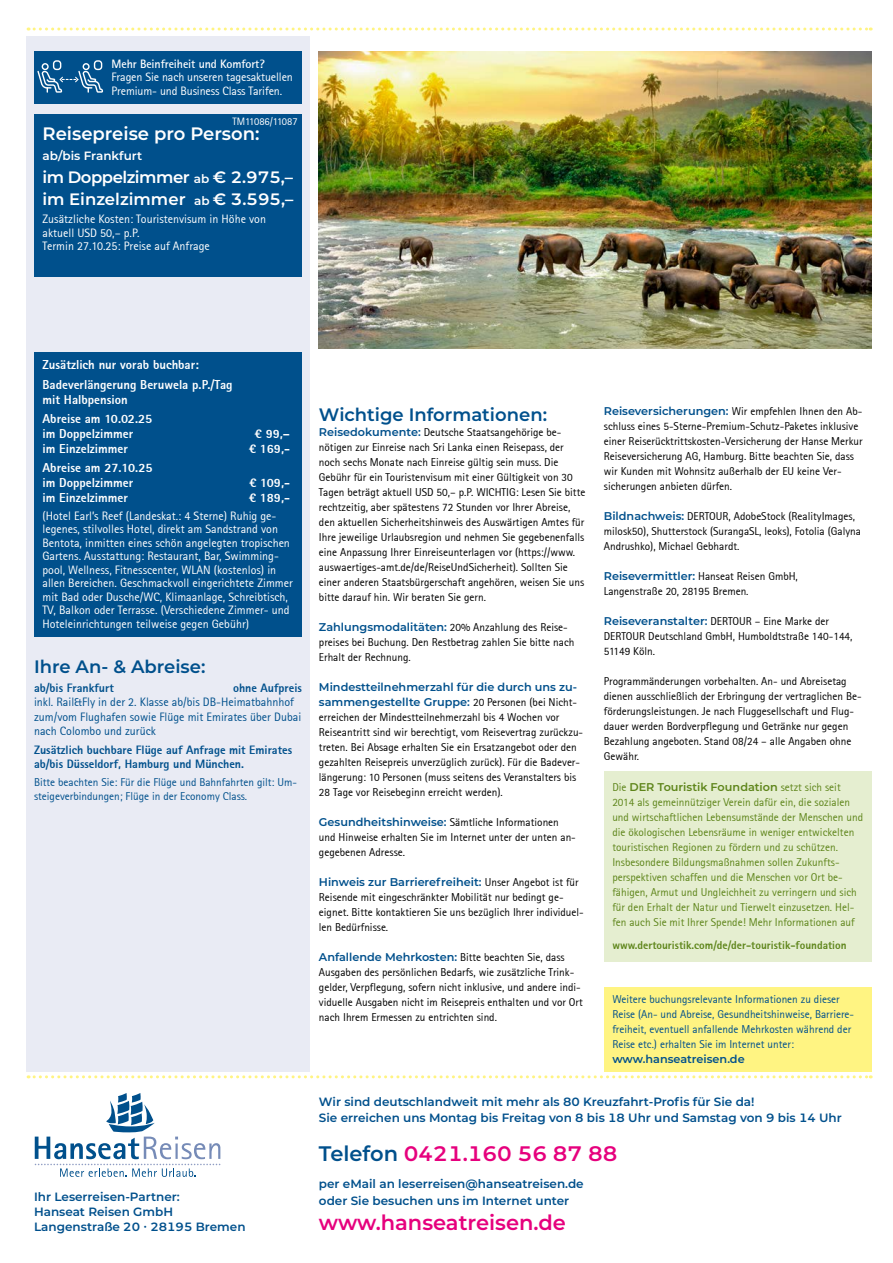
<style>
.page{position:relative;width:893px;height:1263px;background:#fff}
.page>*{position:absolute;margin:0;border:0;box-sizing:border-box;transform-origin:0 0}
.t1{font:600 21px "Montserrat";color:#e6007d}
.t2{font:600 18px "Montserrat";color:#00508c}
.t3{font:600 18px "Montserrat";color:#fff}
.t4{font:600 16.5px/22.5px "Montserrat";color:#fff}
.t5{font:800 12.75px/19.2px "Rotis Sans Serif";color:#fff}
.t6{font:12px/13.5px "Rotis Sans Serif";color:#fff}
.t7{font:600 12px/15px "Montserrat";color:#00508c}
.t8{font:12px/14.4px "Rotis Sans Serif";color:#00508c}
.t9{font:800 12px/14.4px "Rotis Sans Serif";color:#00508c}
.t10{font:700 12px "Rotis Sans Serif";letter-spacing:-.01em;color:#fff}
.t11{font:600 12px "Montserrat";color:#fff}
.t12{font:11.25px/15px "Rotis Sans Serif";color:#000}
.t13{font:11.25px/15px "Rotis Sans Serif";color:#5e851a}
.t14{font:11.25px/15px "Rotis Sans Serif";color:#00508c}
.t15{font:600 11.25px/15px "Montserrat";color:#00508c}
.t16{font:800 11.25px "Rotis Sans Serif";color:#5e851a}
.t17{font:600 11.25px "Montserrat";color:#5e851a}
.t18{font:10.5px "Rotis Sans Serif";color:#fff}
.s1{font-size:12px}
.s2{font-family:"Montserrat";font-weight:600;color:#00508c}
.s3{font-family:"Rotis Sans Serif";font-weight:400;color:#000}
.s4{font-family:"Rotis Sans Serif";font-weight:400}
.s5{color:#00508c}
</style>
<div class="page">
<svg style="left:28px;top:28px;width:843px;height:3px"></svg>
<svg style="left:35px;top:1093px;width:185px;height:84px"></svg>
<svg style="left:28px;top:1075px;width:843px;height:3px"></svg>
<div style="left:604px;top:986px;width:268px;height:85px;background:#fff482"></div>
<div style="left:27px;top:36px;width:283px;height:1035px;background:#e9ebf4"></div>
<div style="left:34px;top:114px;width:268px;height:162px;background:#00508c"></div>
<div style="left:34px;top:352px;width:268px;height:284px;background:#00508c"></div>
<div style="left:34px;top:51px;width:268px;height:52px;background:#00508c"></div>
<svg style="left:37px;top:60px;width:66px;height:33px"></svg>
<img style="left:319px;top:51px;width:553px;height:298px">
<div style="left:604px;top:771px;width:268px;height:191px;background:#e5eed0"></div>
<p class="t10" style="left:112px;top:56px;width:155px">Mehr Beinfreiheit und Komfort?</p>
<p class="t6" style="left:112px;top:71px;width:183px">Fragen Sie nach unseren tagesaktuellen<br>Premium- und Business Class Tarifen.</p>
<p class="t18" style="left:233px;top:116px;width:67px">TM11086/11087</p>
<h2 class="t3" style="left:43px;top:121px;width:219px">Reisepreise pro Person:</h2>
<p class="t11" style="left:43px;top:148px;width:101px">ab/bis Frankfurt</p>
<h3 class="t4" style="left:43px;top:165px;width:252px">im Doppelzimmer <span class="s1">ab</span> € 2.975,– im Einzelzimmer <span class="s1">ab</span> € 3.595,–</h3>
<p class="t6" style="left:43px;top:212px;width:225px">Zusätzliche Kosten: Touristenvisum in Höhe von aktuell USD 50,– p.P.<br>Termin 27.10.25: Preise auf Anfrage</p>
<p class="t5" style="left:43px;top:355px;width:192px">Zusätzlich nur vorab buchbar:<br>Badeverlängerung Beruwela p.P./Tag</p>
<p class="t5" style="left:43px;top:389px;width:111px">mit Halbpension<br>Abreise am 10.02.25</p>
<p class="t5" style="left:43px;top:424px;width:92px">im Doppelzimmer</p>
<p class="t5" style="left:255px;top:424px;width:37px">€ 99,–</p>
<p class="t5" style="left:43px;top:439px;width:87px">im Einzelzimmer</p>
<p class="t5" style="left:249px;top:439px;width:43px">€ 169,-</p>
<p class="t5" style="left:43px;top:460px;width:112px;line-height:15px">Abreise am 27.10.25 im Doppelzimmer</p>
<p class="t12" style="left:604px;top:403px;width:260px"><span class="s2">Reiseversicherungen:</span> Wir empfehlen Ihnen den Ab&shy;schluss eines 5-Sterne-Premium-Schutz-Paketes inklusive einer Reiserücktrittskosten-Versicherung der Hanse Merkur Reiseversicherung AG, Hamburg. Bitte beachten Sie, dass wir Kunden mit Wohnsitz außerhalb der EU keine Ver&shy;sicherungen anbieten dürfen.</p>
<p class="t12" style="left:604px;top:508px;width:259px"><span class="s2">Bildnachweis:</span> DERTOUR, AdobeStock (RealityImages, milosk50), Shutterstock (SurangaSL, leoks), Fotolia (Galyna<br>Andrushko), Michael Gebhardt.</p>
<p class="t12" style="left:604px;top:568px;width:196px"><span class="s2">Reisevermittler:</span> Hanseat Reisen GmbH,<br>Langenstraße 20, 28195 Bremen.</p>
<p class="t12" style="left:604px;top:613px;width:250px"><span class="s2">Reiseveranstalter:</span> DERTOUR – Eine Marke der<br>DERTOUR Deutschland GmbH, Humboldtstraße 140-144,<br>51149 Köln.</p>
<p class="t12" style="left:604px;top:673px;width:259px">Programmänderungen vorbehalten. An- und Abreisetag dienen ausschließlich der Erbringung der vertraglichen Be&shy;förderungsleistungen. Je nach Fluggesellschaft und Flug&shy;dauer werden Bordverpflegung und Getränke nur gegen Bezahlung angeboten. Stand 08/24 – alle Angaben ohne Gewähr.</p>
<h2 class="t2" style="left:319px;top:402px;width:230px">Wichtige Informationen:</h2>
<p class="t12" style="left:319px;top:425px;width:268px"><span class="s2">Reisedokumente:</span> Deutsche Staatsangehörige be&shy;nötigen zur Einreise nach Sri Lanka einen Reisepass, der noch sechs Monate nach Einreise gültig sein muss. Die Gebühr für ein Touristenvisum mit einer Gültigkeit von 30<br>Tagen beträgt aktuell USD 50,– p.P. WICHTIG: Lesen Sie bitte rechtzeitig, aber spätestens 72 Stunden vor Ihrer Abreise, den aktuellen Sicherheitshinweis des Auswärtigen Amtes für Ihre jeweilige Urlaubsregion und nehmen Sie gegebenenfalls eine Anpassung Ihrer Einreiseunterlagen vor (https://www. auswaertiges-amt.de/de/ReiseUndSicherheit). Sollten Sie einer anderen Staatsbürgerschaft angehören, weisen Sie uns bitte darauf hin. Wir beraten Sie gern.</p>
<p class="t12" style="left:319px;top:620px;width:257px"><span class="s2">Zahlungsmodalitäten:</span> 20% Anzahlung des Reise&shy;preises bei Buchung. Den Restbetrag zahlen Sie bitte nach<br>Erhalt der Rechnung.</p>
<p class="t15" style="left:319px;top:679px;width:260px">Mindestteilnehmerzahl für die durch uns zu&shy;sammengestellte Gruppe: <span class="s3">20 Personen (bei Nicht-</span></p>
<p class="t12" style="left:319px;top:710px;width:266px">erreichen der Mindestteilnehmerzahl bis 4 Wochen vor Reiseantritt sind wir berechtigt, vom Reisevertrag zurückzu&shy;treten. Bei Absage erhalten Sie ein Ersatzangebot oder den gezahlten Reisepreis unverzüglich zurück). Für die Badever&shy;längerung: 10 Personen (muss seitens des Veranstalters bis 28 Tage vor Reisebeginn erreicht werden).</p>
<p class="t12" style="left:319px;top:815px;width:258px"><span class="s2">Gesundheitshinweise:</span> Sämtliche Informationen und Hinweise erhalten Sie im Internet unter der unten an&shy;gegebenen Adresse.</p>
<p class="t15" style="left:319px;top:874px;width:261px">Hinweis zur Barrierefreiheit: <span class="s3">Unser Angebot ist für</span></p>
<p class="t12" style="left:319px;top:890px;width:266px">Reisende mit eingeschränkter Mobilität nur bedingt ge&shy;eignet. Bitte kontaktieren Sie uns bezüglich Ihrer individuel&shy;len Bedürfnisse.</p>
<p class="t15" style="left:319px;top:949px;width:247px">Anfallende Mehrkosten: <span class="s3">Bitte beachten Sie, dass</span></p>
<p class="t12" style="left:319px;top:965px;width:265px">Ausgaben des persönlichen Bedarfs, wie zusätzliche Trink&shy;gelder, Verpflegung, sofern nicht inklusive, und andere indi&shy;viduelle Ausgaben nicht im Reisepreis enthalten und vor Ort nach Ihrem Ermessen zu entrichten sind.</p>
<p class="t5" style="left:249px;top:473px;width:42px">€ 109,-</p>
<p class="t5" style="left:43px;top:488px;width:87px">im Einzelzimmer</p>
<p class="t5" style="left:249px;top:488px;width:43px">€ 189,-</p>
<p class="t6" style="left:43px;top:509px;width:252px">(Hotel Earl’s Reef (Landeskat.: 4 Sterne) Ruhig ge&shy;legenes, stilvolles Hotel, direkt am Sandstrand von Bentota, inmitten eines schön angelegten tropischen Gartens. Ausstattung: Restaurant, Bar, Swimming&shy;pool, Wellness, Fitnesscenter, WLAN (kostenlos) in allen Bereichen. Geschmackvoll eingerichtete Zimmer mit Bad oder Dusche/WC, Klimaanlage, Schreibtisch, TV, Balkon oder Terrasse. (Verschiedene Zimmer- und Hoteleinrichtungen teilweise gegen Gebühr)</p>
<h2 class="t2" style="left:34px;top:654px;width:173px">Ihre An- &amp; Abreise:</h2>
<p class="t9" style="left:34px;top:681px;width:81px">ab/bis Frankfurt</p>
<p class="t9" style="left:233px;top:681px;width:70px">ohne Aufpreis</p>
<p class="t8" style="left:34px;top:695px;width:269px">inkl. Rail&amp;Fly in der 2. Klasse ab/bis DB-Heimatbahnhof zum/vom Flughafen sowie Flüge mit Emirates über Dubai nach Colombo und zurück</p>
<p class="t9" style="left:34px;top:742px;width:260px">Zusätzlich buchbare Flüge auf Anfrage mit Emirates ab/bis Düsseldorf, Hamburg und München.</p>
<p class="t14" style="left:34px;top:775px;width:265px;line-height:13.5px">Bitte beachten Sie: Für die Flüge und Bahnfahrten gilt: Um&shy;steigeverbindungen; Flüge in der Economy Class.</p>
<p class="t17" style="left:612px;top:778px;width:230px"><span class="s4">Die</span> DER Touristik Foundation <span class="s4">setzt sich seit</span></p>
<p class="t13" style="left:612px;top:794px;width:252px">2014 als gemeinnütziger Verein dafür ein, die sozialen und wirtschaftlichen Lebensumstände der Menschen und die ökologischen Lebensräume in weniger entwickelten touristischen Regionen zu fördern und zu schützen.<br>Insbesondere Bildungsmaßnahmen sollen Zukunfts&shy;perspektiven schaffen und die Menschen vor Ort be&shy;fähigen, Armut und Ungleichheit zu verringern und sich für den Erhalt der Natur und Tierwelt einzusetzen. Hel&shy;fen auch Sie mit Ihrer Spende! Mehr Informationen auf</p>
<p class="t16" style="left:612px;top:938px;width:236px">www.dertouristik.com/de/der-touristik-foundation</p>
<p class="t14" style="left:612px;top:991px;width:243px">Weitere buchungsrelevante Informationen zu dieser Reise (An- und Abreise, Gesundheitshinweise, Barriere&shy;freiheit, eventuell anfallende Mehrkosten während der Reise etc.) erhalten Sie im Internet unter:</p>
<p class="t15" style="left:612px;top:1051px;width:134px">www.hanseatreisen.de</p>
<p class="t7" style="left:34px;top:1189px;width:213px">Ihr Leserreisen-Partner:<br>Hanseat Reisen GmbH<br>Langenstraße 20 ∙ 28195 Bremen</p>
<p class="t7" style="left:319px;top:1092px;width:524px;line-height:16.5px">Wir sind deutschlandweit mit mehr als 80 Kreuzfahrt-Profis für Sie da!<br>Sie erreichen uns Montag bis Freitag von 8 bis 18 Uhr und Samstag von 9 bis 14 Uhr</p>
<h1 class="t1" style="left:319px;top:1139px;width:300px"><span class="s5">Telefon</span> 0421.160 56 87 88</h1>
<p class="t7" style="left:319px;top:1175px;width:266px;line-height:16.5px">per eMail an leserreisen@hanseatreisen.de oder Sie besuchen uns im Internet unter</p>
<h1 class="t1" style="left:319px;top:1208px;width:249px">www.hanseatreisen.de</h1>
</div>
